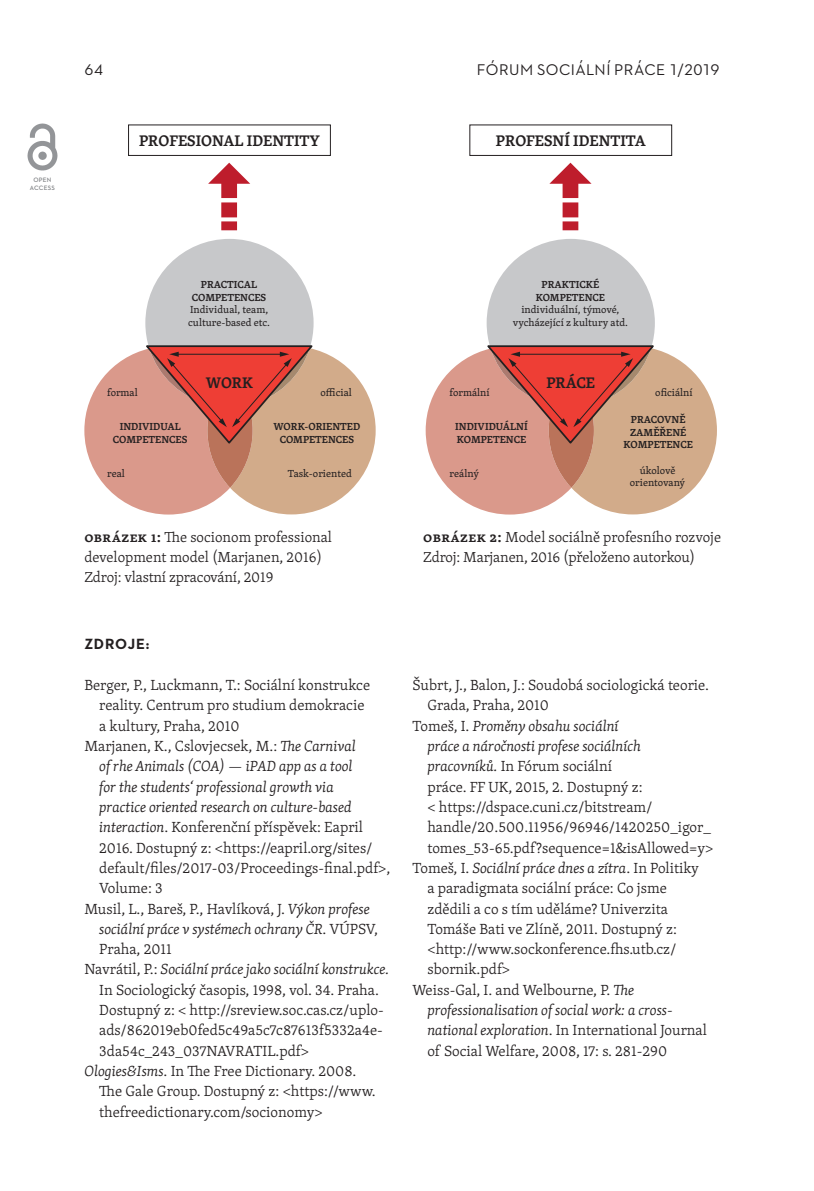
<style>
.page{position:relative;width:814px;height:1191px;background:#fff}
.page>*{position:absolute;margin:0;border:0;box-sizing:border-box;transform-origin:0 0}
.t1{font:600 15.75px "Skolar PE";color:#231f20}
.t2{font:15.75px "Neutraface 2 Text";letter-spacing:.025em;color:#231f20}
.t3{font:300 15.05px "Skolar PE";color:#231f20}
.t4{font:italic 300 15.05px "Skolar PE";color:#231f20}
.t5{font:700 15.05px "Neutraface 2 Text";letter-spacing:.045em;color:#231f20}
.t6{font:300 14.88px/20.1px "Skolar PE";color:#231f20}
.t7{font:10.5px/12.6px "Skolar PE";color:#231f20;text-align:center}
.t8{font:600 10.5px/12.6px "Skolar PE";color:#231f20;text-align:center}
.t9{font:600 6.48px/8.8px "Neutraface 2 Text";letter-spacing:.035em;color:#808285;text-align:center}
.s1{font-weight:600}
.s2{font-style:italic}
.s3{font-style:normal}
</style>
<div class="page">
<svg style="left:84px;top:239px;width:291px;height:275px"></svg>
<div style="left:128px;top:124px;width:203px;height:32px;border:1px solid #231f20"></div>
<div style="left:221px;top:181px;width:16px;height:17px;background:#be1d2c"></div>
<svg style="left:208px;top:163px;width:42px;height:21px"></svg>
<div style="left:221px;top:202px;width:16px;height:15px;background:#be1d2c"></div>
<div style="left:221px;top:221px;width:16px;height:9px;background:#be1d2c"></div>
<svg style="left:425px;top:239px;width:292px;height:275px"></svg>
<div style="left:469px;top:124px;width:203px;height:32px;border:1px solid #231f20"></div>
<div style="left:562px;top:181px;width:16px;height:17px;background:#be1d2c"></div>
<svg style="left:549px;top:163px;width:42px;height:21px"></svg>
<div style="left:562px;top:202px;width:16px;height:15px;background:#be1d2c"></div>
<div style="left:562px;top:221px;width:16px;height:9px;background:#be1d2c"></div>
<img style="left:27px;top:123px;width:31px;height:48px">
<p class="t9" style="left:30px;top:175px;width:27px">OPEN<br>ACCESS</p>
<p class="t2" style="left:84px;top:60px;width:20px">64</p>
<p class="t2" style="left:476px;top:60px;width:244px">FÓRUM SOCIÁLNÍ PRÁCE 1/2019</p>
<p class="t1" style="left:139px;top:128px;width:182px">PROFESIONAL IDENTITY</p>
<p class="t1" style="left:496px;top:128px;width:151px">PROFESNÍ IDENTITA</p>
<p class="t8" style="left:192px;top:278px;width:76px">PRACTICAL<br>COMPETENCES</p>
<p class="t7" style="left:188px;top:303px;width:83px;text-align:left">Individual, team, culture-based etc.</p>
<p class="t8" style="left:535px;top:278px;width:71px">PRAKTICKÉ<br>KOMPETENCE</p>
<p class="t7" style="left:513px;top:303px;width:117px">individuální, týmové, vycházející z kultury atd.</p>
<p class="t7" style="left:107px;top:386px;width:32px">formal</p>
<p class="t1" style="left:206px;top:370px;width:49px">WORK</p>
<p class="t7" style="left:320px;top:386px;width:33px">official</p>
<p class="t7" style="left:449px;top:386px;width:42px">formální</p>
<p class="t1" style="left:546px;top:370px;width:50px">PRÁCE</p>
<p class="t7" style="left:655px;top:386px;width:39px">oficiální</p>
<p class="t8" style="left:113px;top:420px;width:76px">INDIVIDUAL<br>COMPETENCES</p>
<p class="t8" style="left:273px;top:420px;width:88px">WORK-ORIENTED<br>COMPETENCES</p>
<p class="t8" style="left:455px;top:420px;width:74px;text-align:left">INDIVIDUÁLNÍ<br>KOMPETENCE</p>
<p class="t8" style="left:623px;top:413px;width:71px">PRACOVNĚ<br>ZAMĚŘENÉ<br>KOMPETENCE</p>
<p class="t7" style="left:107px;top:467px;width:19px">real</p>
<p class="t7" style="left:288px;top:467px;width:66px">Task-oriented</p>
<p class="t7" style="left:449px;top:467px;width:31px">reálný</p>
<p class="t7" style="left:630px;top:463px;width:57px">úkolově orientovaný</p>
<p class="t6" style="left:84px;top:526px;width:249px"><span class="s1">Obrázek 1:</span> The socionom professional development model (Marjanen, 2016)<br>Zdroj: vlastní zpracování, 2019</p>
<p class="t6" style="left:423px;top:526px;width:299px"><span class="s1">Obrázek 2:</span> Model sociálně profesního rozvoje<br>Zdroj: Marjanen, 2016 (přeloženo autorkou)</p>
<p class="t5" style="left:84px;top:634px;width:66px">ZDROJE:</p>
<p class="t3" style="left:84px;top:674px;width:287px">Berger, P., Luckmann, T.: Sociální konstrukce</p>
<p class="t3" style="left:99px;top:694px;width:267px">reality. Centrum pro studium demokracie</p>
<p class="t3" style="left:99px;top:714px;width:142px">a kultury, Praha, 2010</p>
<p class="t3" style="left:84px;top:735px;width:273px">Marjanen, K., Cslovjecsek, M.: <span class="s2">The Carnival</span></p>
<p class="t4" style="left:99px;top:755px;width:255px">of rhe Animals (COA) — iPAD app as a tool</p>
<p class="t4" style="left:99px;top:775px;width:236px">for the students‘ professional growth via</p>
<p class="t4" style="left:99px;top:795px;width:254px">practice oriented research on culture-based</p>
<p class="t3" style="left:99px;top:816px;width:265px"><span class="s2">interaction</span>. Konferenční příspěvek: Eapril</p>
<p class="t3" style="left:99px;top:836px;width:274px">2016. Dostupný z: &lt;https://eapril.org/sites/</p>
<p class="t3" style="left:99px;top:857px;width:293px">default/files/2017-03/Proceedings-final.pdf&gt;,</p>
<p class="t3" style="left:99px;top:877px;width:65px">Volume: 3</p>
<p class="t3" style="left:84px;top:897px;width:287px">Musil, L., Bareš, P., Havlíková, J. <span class="s2">Výkon profese</span></p>
<p class="t4" style="left:99px;top:917px;width:280px">sociální práce v systémech ochrany ČR<span class="s3">. VÚPSV,</span></p>
<p class="t3" style="left:99px;top:938px;width:74px">Praha, 2011</p>
<p class="t4" style="left:84px;top:958px;width:306px"><span class="s3">Navrátil, P.:</span> Sociální práce jako sociální konstrukce.</p>
<p class="t3" style="left:99px;top:978px;width:281px">In Sociologický časopis, 1998, vol. 34. Praha.</p>
<p class="t3" style="left:99px;top:999px;width:286px">Dostupný z: &lt; http://sreview.soc.cas.cz/uplo-</p>
<p class="t3" style="left:99px;top:1019px;width:285px">ads/862019eb0fed5c49a5c7c87613f5332a4e-</p>
<p class="t3" style="left:99px;top:1039px;width:211px">3da54c_243_037NAVRATIL.pdf&gt;</p>
<p class="t3" style="left:84px;top:1060px;width:273px"><span class="s2">Ologies&amp;Isms</span>. In The Free Dictionary. 2008.</p>
<p class="t3" style="left:99px;top:1080px;width:278px">The Gale Group. Dostupný z: &lt;https://www.</p>
<p class="t3" style="left:99px;top:1100px;width:225px">thefreedictionary.com/socionomy&gt;</p>
<p class="t3" style="left:412px;top:674px;width:298px">Šubrt, J., Balon, J.: Soudobá sociologická teorie.</p>
<p class="t3" style="left:427px;top:694px;width:123px">Grada, Praha, 2010</p>
<p class="t4" style="left:412px;top:714px;width:208px"><span class="s3">Tomeš, I.</span> Proměny obsahu sociální</p>
<p class="t4" style="left:427px;top:734px;width:215px">práce a náročnosti profese sociálních</p>
<p class="t3" style="left:427px;top:755px;width:186px"><span class="s2">pracovníků.</span> In Fórum sociální</p>
<p class="t3" style="left:427px;top:775px;width:217px">práce. FF UK, 2015, 2. Dostupný z:</p>
<p class="t3" style="left:427px;top:796px;width:226px">&lt; https://dspace.cuni.cz/bitstream/</p>
<p class="t3" style="left:427px;top:816px;width:285px">handle/20.500.11956/96946/1420250_igor_</p>
<p class="t3" style="left:427px;top:836px;width:288px">tomes_53-65.pdf?sequence=1&amp;isAllowed=y&gt;</p>
<p class="t4" style="left:412px;top:856px;width:288px"><span class="s3">Tomeš, I.</span> Sociální práce dnes a zítra<span class="s3">. In Politiky</span></p>
<p class="t3" style="left:427px;top:877px;width:241px">a paradigmata sociální práce: Co jsme</p>
<p class="t3" style="left:427px;top:897px;width:242px">zdědili a co s tím uděláme? Univerzita</p>
<p class="t3" style="left:427px;top:918px;width:251px">Tomáše Bati ve Zlíně, 2011. Dostupný z:</p>
<p class="t3" style="left:427px;top:938px;width:251px">&lt;http://www.sockonference.fhs.utb.cz/</p>
<p class="t3" style="left:427px;top:958px;width:84px">sbornik.pdf&gt;</p>
<p class="t3" style="left:412px;top:978px;width:223px">Weiss-Gal, I. and Welbourne, P. <span class="s2">The</span></p>
<p class="t4" style="left:427px;top:998px;width:247px">professionalisation of social work: a cross-</p>
<p class="t3" style="left:427px;top:1019px;width:281px"><span class="s2">national exploration</span>. In International Journal</p>
<p class="t3" style="left:427px;top:1039px;width:241px">of Social Welfare, 2008, 17: s. 281-290</p>
</div>
